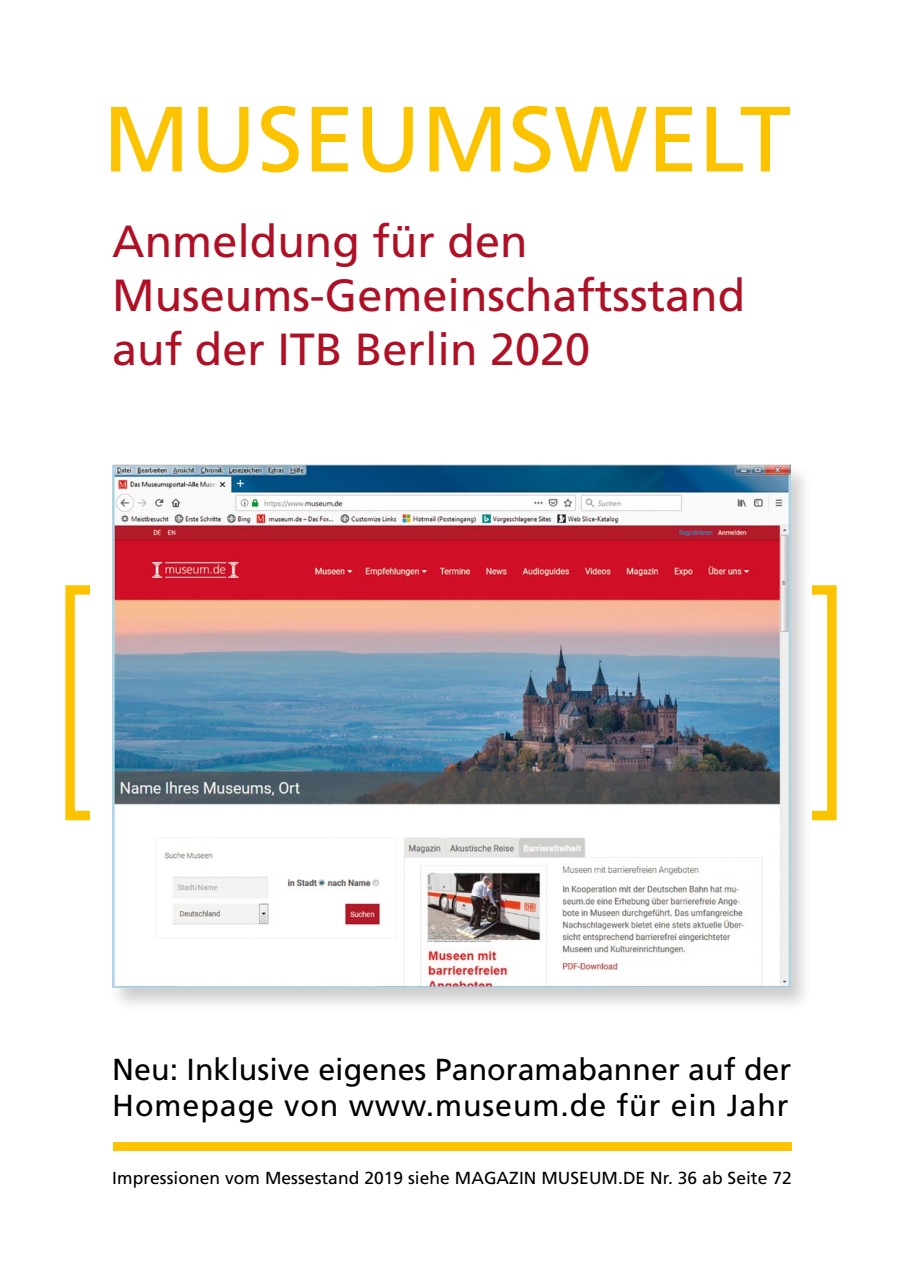
<style>
.page{position:relative;width:902px;height:1272px;background:#fff}
.page>*{position:absolute;margin:0;border:0;box-sizing:border-box;transform-origin:0 0}
.t1{font:92.4px "Frutiger LT Std";color:#fcc400}
.t2{font:45px/54px "Frutiger LT Std";color:#b01025}
.t3{font:30.3px/36.5px "Frutiger LT Std";color:#000}
.t4{font:17.4px "Frutiger LT Std";letter-spacing:.005em;color:#000}
</style>
<div class="page">
<div style="left:791px;top:585px;width:45px;height:235px;border:9px solid #fcc400"></div>
<div style="left:65px;top:585px;width:46px;height:235px;border:9px solid #fcc400"></div>
<div style="left:90px;top:572px;width:27px;height:261px;background:#fff"></div>
<div style="left:108px;top:463px;width:704px;height:549px;background:#000;opacity:.2"></div>
<img style="left:112px;top:464px;width:678px;height:523px">
<div style="left:113px;top:1142px;width:678px;height:8px;background:#fcc400"></div>
<h1 class="t1" style="left:103px;top:85px;width:689px">MUSEUMSWELT</h1>
<h2 class="t2" style="left:112px;top:215px;width:634px">Anmeldung für den<br>Museums-Gemeinschaftsstand auf der ITB Berlin 2020</h2>
<p class="t3" style="left:112px;top:1050px;width:680px">Neu: Inklusive eigenes Panoramabanner auf der<br>Homepage von www.museum.de für ein Jahr</p>
<p class="t4" style="left:112px;top:1168px;width:681px">Impressionen vom Messestand 2019 siehe MAGAZIN MUSEUM.DE Nr. 36 ab Seite 72</p>
</div>
